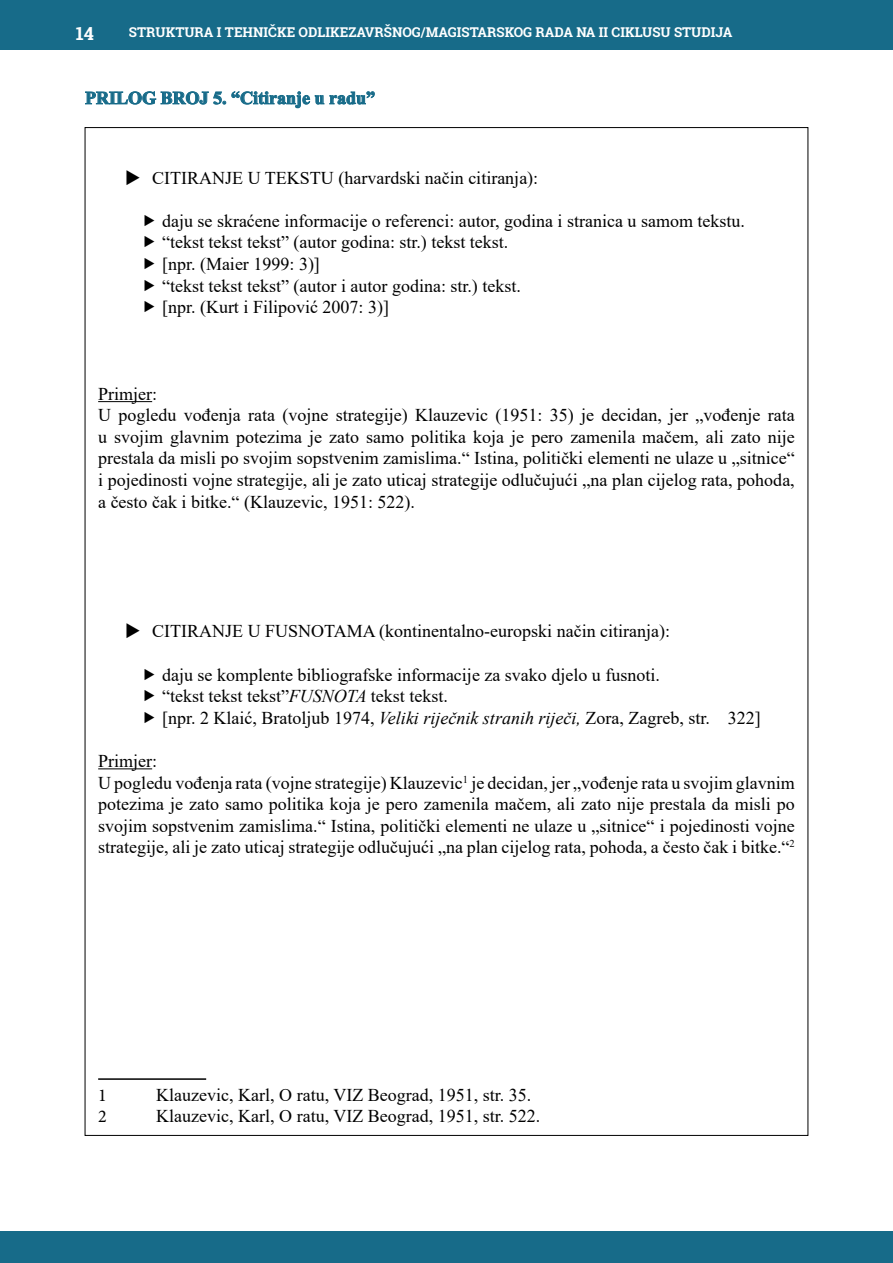
<style>
.page{position:relative;width:893px;height:1263px;background:#fff}
.page>*{position:absolute;margin:0;border:0;box-sizing:border-box;transform-origin:0 0}
.Default{font:18px/21.6px "Times New Roman";color:#000;text-align:justify}
.naslovi_12{font:700 18px "Times New Roman";color:#176b89}
.t1{font:700 18px "Roboto Slab";color:#fff}
.t2{font:18px "Minion Pro";color:#000}
.t3{font:700 13.5px "Roboto Slab";color:#fff}
.s1{font-style:italic}
</style>
<div class="page">
<div style="left:0;top:0;width:893px;height:50px;background:#176b89"></div>
<div style="left:0;top:1232px;width:893px;height:31px;background:#176b89"></div>
<hr style="left:98px;top:401px;width:54px;height:1px;background:#000">
<hr style="left:98px;top:768px;width:54px;height:1px;background:#000">
<hr style="left:98px;top:1078px;width:108px;height:2px;background:#000">
<svg style="left:85px;top:91px;width:290px;height:17px"></svg>
<p class="t1" style="left:76px;top:21px;width:20px">14</p>
<p class="t3" style="left:129px;top:23px;width:605px">STRUKTURA I TEHNIČKE ODLIKEZAVRŠNOG/MAGISTARSKOG RADA NA II CIKLUSU STUDIJA</p>
<p class="naslovi_12" style="left:85px;top:85px;width:292px">PRILOG BROJ 5. “Citiranje u radu”</p>
<p class="Default" style="left:152px;top:166px;width:388px">CITIRANJE U TEKSTU (harvardski način citiranja):</p>
<p class="Default" style="left:162px;top:209px;width:585px">daju se skraćene informacije o referenci: autor, godina i stranica u samom tekstu.</p>
<p class="Default" style="left:162px;top:231px;width:348px">“tekst tekst tekst” (autor godina: str.) tekst tekst.</p>
<p class="Default" style="left:162px;top:253px;width:159px">[npr. (Maier 1999: 3)]</p>
<p class="Default" style="left:162px;top:274px;width:360px">“tekst tekst tekst” (autor i autor godina: str.) tekst.</p>
<p class="Default" style="left:162px;top:296px;width:228px">[npr. (Kurt i Filipović 2007: 3)]</p>
<p class="Default" style="left:98px;top:382px;width:60px">Primjer:</p>
<p class="Default" style="left:98px;top:404px;width:698px">U pogledu vođenja rata (vojne strategije) Klauzevic (1951: 35) je decidan, jer „vođenje rata u svojim glavnim potezima je zato samo politika koja je pero zamenila mačem, ali zato nije prestala da misli po svojim sopstvenim zamislima.“ Istina, politički elementi ne ulaze u „sitnice“ i pojedinosti vojne strategije, ali je zato uticaj strategije odlučujući „na plan cijelog rata, pohoda, a često čak i bitke.“ (Klauzevic, 1951: 522).</p>
<p class="Default" style="left:152px;top:620px;width:520px">CITIRANJE U FUSNOTAMA (kontinentalno-europski način citiranja):</p>
<p class="Default" style="left:162px;top:663px;width:499px">daju se komplente bibliografske informacije za svako djelo u fusnoti.</p>
<p class="Default" style="left:162px;top:685px;width:287px">“tekst tekst tekst”<span class="s1">FUSNOTA</span> tekst tekst.</p>
<p class="Default" style="left:162px;top:706px;width:600px">[npr. 2 Klaić, Bratoljub 1974, <span class="s1">Veliki riječnik stranih riječi,</span> Zora, Zagreb, str. 322]</p>
<p class="Default" style="left:98px;top:749px;width:60px">Primjer:</p>
<p class="Default" style="left:98px;top:771px;width:698px">U pogledu vođenja rata (vojne strategije) Klauzevic<sup>1</sup> je decidan, jer „vođenje rata u svojim glavnim potezima je zato samo politika koja je pero zamenila mačem, ali zato nije prestala da misli po svojim sopstvenim zamislima.“ Istina, politički elementi ne ulaze u „sitnice“ i pojedinosti vojne strategije, ali je zato uticaj strategije odlučujući „na plan cijelog rata, pohoda, a često čak i bitke.“<sup>2</sup></p>
<p class="t2" style="left:98px;top:1083px;width:10px">1</p>
<p class="Default" style="left:156px;top:1083px;width:377px">Klauzevic, Karl, O ratu, VIZ Beograd, 1951, str. 35.</p>
<p class="t2" style="left:98px;top:1104px;width:10px">2</p>
<p class="Default" style="left:156px;top:1105px;width:386px">Klauzevic, Karl, O ratu, VIZ Beograd, 1951, str. 522.</p>
</div>
